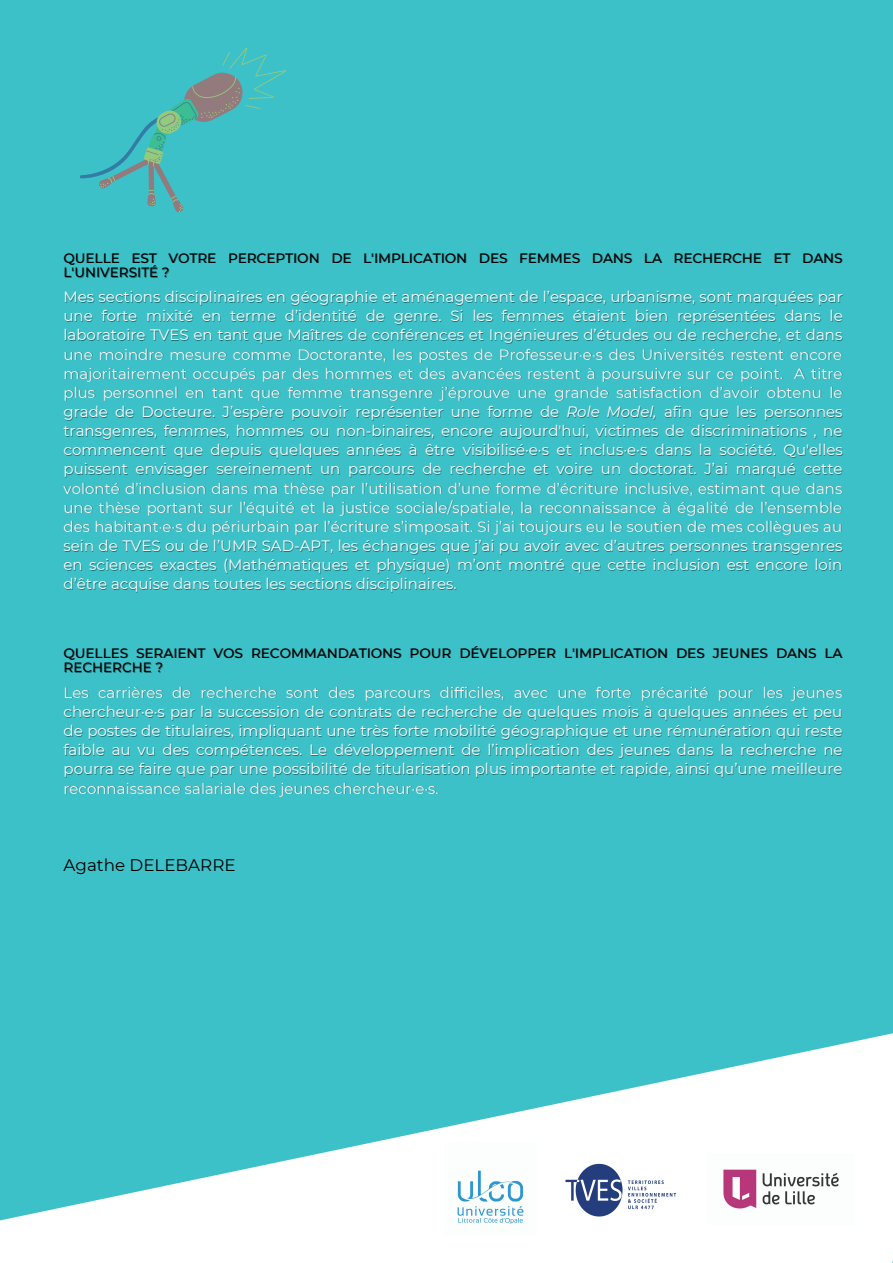
<style>
.page{position:relative;width:893px;height:1263px;background:#3cc1c8}
.page>*{position:absolute;margin:0;border:0;box-sizing:border-box;transform-origin:0 0}
.t1{font:16.73px "Montserrat";color:#000}
.t2{font:15px/19.1px "Montserrat";color:#fff;text-align:justify}
.t3{font:500 13.5px/14.6px "Montserrat";color:#000}
.s1{font-style:italic}
</style>
<div class="page">
<svg style="left:0;top:1033px;width:893px;height:230px;fill:#fff"></svg>
<svg style="left:80px;top:48px;width:206px;height:165px"></svg>
<img style="left:445px;top:1143px;width:92px;height:92px">
<img style="left:563px;top:1160px;width:118px;height:58px">
<img style="left:707px;top:1154px;width:147px;height:70px">
<p class="t3" style="left:64px;top:251px;width:780px">QUELLE EST VOTRE PERCEPTION DE L'IMPLICATION DES FEMMES DANS LA RECHERCHE ET DANS<br>L'UNIVERSITÉ ?</p>
<p class="t2" style="left:64px;top:287px;width:780px">Mes sections disciplinaires en géographie et aménagement de l’espace, urbanisme, sont marquées par une forte mixité en terme d’identité de genre. Si les femmes étaient bien représentées dans le laboratoire TVES en tant que Maîtres de conférences et Ingénieures d’études ou de recherche, et dans une moindre mesure comme Doctorante, les postes de Professeur·e·s des Universités restent encore majoritairement occupés par des hommes et des avancées restent à poursuivre sur ce point. A titre plus personnel en tant que femme transgenre j’éprouve une grande satisfaction d’avoir obtenu le grade de Docteure. J’espère pouvoir représenter une forme de <span class="s1">Role Model,</span> afin que les personnes transgenres, femmes, hommes ou non-binaires, encore aujourd'hui, victimes de discriminations , ne commencent que depuis quelques années à être visibilisé·e·s et inclus·e·s dans la société. Qu'elles puissent envisager sereinement un parcours de recherche et voire un doctorat. J’ai marqué cette volonté d’inclusion dans ma thèse par l’utilisation d’une forme d’écriture inclusive, estimant que dans une thèse portant sur l’équité et la justice sociale/spatiale, la reconnaissance à égalité de l’ensemble des habitant·e·s du périurbain par l’écriture s’imposait. Si j’ai toujours eu le soutien de mes collègues au sein de TVES ou de l’UMR SAD-APT, les échanges que j’ai pu avoir avec d’autres personnes transgenres en sciences exactes (Mathématiques et physique) m’ont montré que cette inclusion est encore loin d’être acquise dans toutes les sections disciplinaires.</p>
<p class="t3" style="left:64px;top:646px;width:780px">QUELLES SERAIENT VOS RECOMMANDATIONS POUR DÉVELOPPER L'IMPLICATION DES JEUNES DANS LA<br>RECHERCHE ?</p>
<p class="t2" style="left:64px;top:683px;width:780px">Les carrières de recherche sont des parcours difficiles, avec une forte précarité pour les jeunes chercheur·e·s par la succession de contrats de recherche de quelques mois à quelques années et peu de postes de titulaires, impliquant une très forte mobilité géographique et une rémunération qui reste faible au vu des compétences. Le développement de l’implication des jeunes dans la recherche ne pourra se faire que par une possibilité de titularisation plus importante et rapide, ainsi qu’une meilleure reconnaissance salariale des jeunes chercheur·e·s.</p>
<p class="t1" style="left:64px;top:855px;width:174px">Agathe DELEBARRE</p>
</div>
